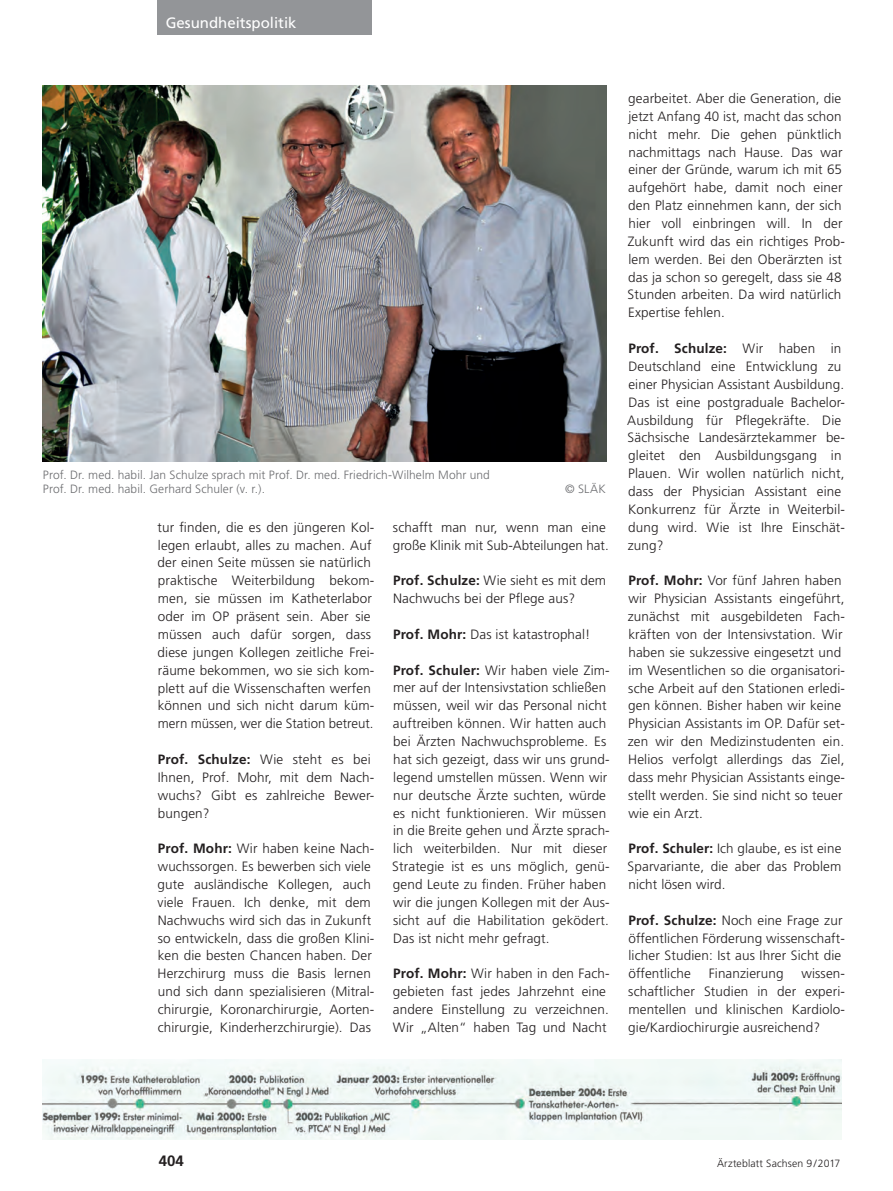
<style>
.page{position:relative;width:893px;height:1191px;background:#fff}
.page>*{position:absolute;margin:0;border:0;box-sizing:border-box;transform-origin:0 0}
.t1{font:15px "Frutiger";color:#fff}
.t2{font:700 15px "Frutiger";color:#231f20}
.t3{font:300 13.5px/17.9px "Frutiger";letter-spacing:.01em;color:#231f20}
.t4{font:300 12px/14.2px "Frutiger";letter-spacing:.005em;color:#6c6d70}
.t5{font:300 10.5px "Frutiger";letter-spacing:.01em;color:#231f20}
.s1{font-weight:700}
</style>
<div class="page">
<div style="left:157px;top:0;width:214px;height:34px;background:#939598"></div>
<img style="left:43px;top:1059px;width:799px;height:81px">
<img style="left:43px;top:85px;width:564px;height:376px">
<p class="t1" style="left:166px;top:14px;width:132px">Gesundheitspolitik</p>
<p class="t4" style="left:43px;top:468px;width:448px">Prof. Dr. med. habil. Jan Schulze sprach mit Prof. Dr. med. Friedrich-Wilhelm Mohr und<br>Prof. Dr. med. habil. Gerhard Schuler (v. r.).</p>
<p class="t4" style="left:565px;top:482px;width:42px">© SLÄK</p>
<p class="t3" style="left:158px;top:518px;width:218px">tur finden, die es den jüngeren Kol&shy;legen erlaubt, alles zu machen. Auf der einen Seite müssen sie natürlich praktische Weiterbildung bekom&shy;men, sie müssen im Katheterlabor oder im OP präsent sein. Aber sie müssen auch dafür sorgen, dass diese jungen Kollegen zeitliche Frei&shy;räume bekommen, wo sie sich kom&shy;plett auf die Wissenschaften werfen können und sich nicht darum küm&shy;mern müssen, wer die Station betreut.</p>
<p class="t3" style="left:158px;top:750px;width:218px"><span class="s1">Prof. Schulze:</span> Wie steht es bei<br>Ihnen, Prof. Mohr, mit dem Nach&shy;wuchs? Gibt es zahlreiche Bewer&shy;bungen?</p>
<p class="t3" style="left:158px;top:839px;width:218px"><span class="s1">Prof. Mohr:</span> Wir haben keine Nach&shy;wuchssorgen. Es bewerben sich viele gute ausländische Kollegen, auch viele Frauen. Ich denke, mit dem Nachwuchs wird sich das in Zukunft so entwickeln, dass die großen Klini&shy;ken die besten Chancen haben. Der Herzchirurg muss die Basis lernen und sich dann spezialisieren (Mitral&shy;chirurgie, Koronarchirurgie, Aorten&shy;chirurgie, Kinderherzchirurgie). Das</p>
<p class="t3" style="left:393px;top:518px;width:217px">schafft man nur, wenn man eine große Klinik mit Sub-Abteilungen hat.</p>
<p class="t3" style="left:393px;top:571px;width:215px"><span class="s1">Prof. Schulze:</span> Wie sieht es mit dem<br>Nachwuchs bei der Pflege aus?</p>
<p class="t3" style="left:393px;top:625px;width:199px"><span class="s1">Prof. Mohr:</span> Das ist katastrophal!</p>
<p class="t3" style="left:392px;top:661px;width:219px"><span class="s1">Prof. Schuler:</span> Wir haben viele Zim&shy;mer auf der Intensivstation schließen müssen, weil wir das Personal nicht auftreiben können. Wir hatten auch bei Ärzten Nachwuchsprobleme. Es hat sich gezeigt, dass wir uns grund&shy;legend umstellen müssen. Wenn wir nur deutsche Ärzte suchten, würde es nicht funktionieren. Wir müssen in die Breite gehen und Ärzte sprach&shy;lich weiterbilden. Nur mit dieser Strategie ist es uns möglich, genü&shy;gend Leute zu finden. Früher haben wir die jungen Kollegen mit der Aus&shy;sicht auf die Habilitation geködert.<br>Das ist nicht mehr gefragt.</p>
<p class="t3" style="left:393px;top:964px;width:218px"><span class="s1">Prof. Mohr:</span> Wir haben in den Fach&shy;gebieten fast jedes Jahrzehnt eine andere Einstellung zu verzeichnen.<br>Wir „Alten“ haben Tag und Nacht</p>
<p class="t3" style="left:628px;top:89px;width:219px">gearbeitet. Aber die Generation, die jetzt Anfang 40 ist, macht das schon nicht mehr. Die gehen pünktlich nachmittags nach Hause. Das war einer der Gründe, warum ich mit 65 aufgehört habe, damit noch einer den Platz einnehmen kann, der sich hier voll einbringen will. In der Zukunft wird das ein richtiges Prob&shy;lem werden. Bei den Oberärzten ist das ja schon so geregelt, dass sie 48<br>Stunden arbeiten. Da wird natürlich Expertise fehlen.</p>
<p class="t3" style="left:627px;top:339px;width:219px"><span class="s1">Prof. Schulze:</span> Wir haben in<br>Deutschland eine Entwicklung zu einer Physician Assistant Ausbildung.<br>Das ist eine postgraduale Bachelor-<br>Ausbildung für Pflegekräfte. Die<br>Sächsische Landesärztekammer be-- gleitet den Ausbildungsgang in<br>Plauen. Wir wollen natürlich nicht, dass der Physician Assistant eine<br>Konkurrenz für Ärzte in Weiterbil&shy;dung wird. Wie ist Ihre Einschät&shy;zung?</p>
<p class="t3" style="left:628px;top:571px;width:219px"><span class="s1">Prof. Mohr:</span> Vor fünf Jahren haben wir Physician Assistants eingeführt, zunächst mit ausgebildeten Fach&shy;kräften von der Intensivstation. Wir haben sie sukzessive eingesetzt und im Wesentlichen so die organisatori&shy;sche Arbeit auf den Stationen erledi&shy;gen können. Bisher haben wir keine Physician Assistants im OP. Dafür set&shy;zen wir den Medizinstudenten ein.<br>Helios verfolgt allerdings das Ziel, dass mehr Physician Assistants einge&shy;stellt werden. Sie sind nicht so teuer wie ein Arzt.</p>
<p class="t3" style="left:628px;top:839px;width:215px;text-align:justify"><span class="s1">Prof. Schuler:</span> Ich glaube, es ist eine Sparvariante, die aber das Problem nicht lösen wird.</p>
<p class="t3" style="left:628px;top:911px;width:218px"><span class="s1">Prof. Schulze:</span> Noch eine Frage zur öffentlichen Förderung wissenschaft&shy;licher Studien: Ist aus Ihrer Sicht die öffentliche</p>
<p class="t3" style="left:628px;top:964px;width:218px;text-align:justify;text-indent:173px">wissen&shy;schaftlicher Studien in der experi&shy;mentellen und klinischen Kardiolo&shy;gie/Kardiochirurgie ausreichend?</p>
<p class="t3" style="left:709px;top:964px;width:76px">Finanzierung</p>
<p class="t2" style="left:159px;top:1151px;width:27px">404</p>
<p class="t5" style="left:717px;top:1157px;width:125px">Ärzteblatt Sachsen 9/2017</p>
</div>
